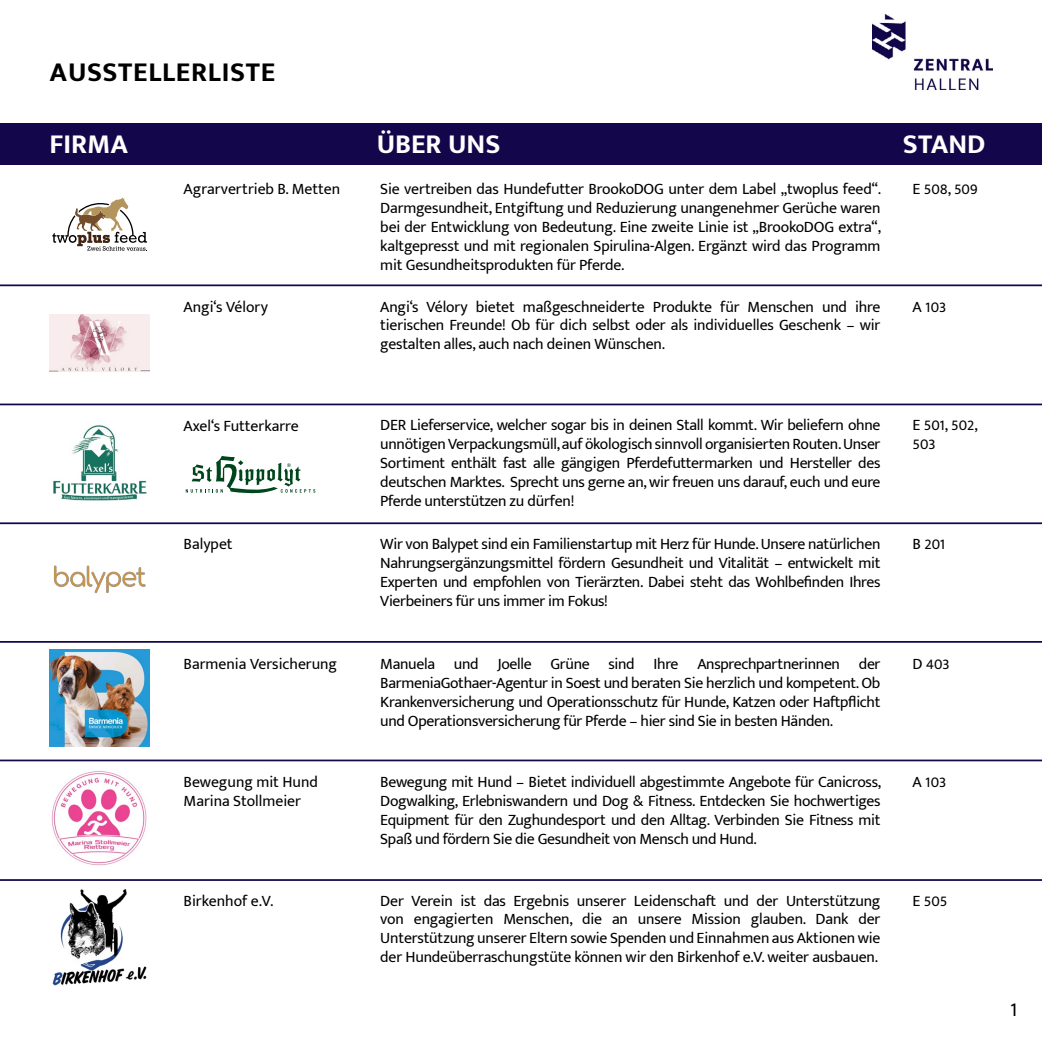
<style>
.page{position:relative;width:1042px;height:1042px;background:#fff}
.page>*{position:absolute;margin:0;border:0;box-sizing:border-box;transform-origin:0 0}
.t1{font:700 28px "Mukta Mahee";color:#fff}
.t2{font:700 28px "Mukta Mahee";letter-spacing:.025em;color:#000}
.t3{font:21px "Mukta Mahee";color:#000}
.t4{font:15.75px/18.9px "Mukta Mahee";letter-spacing:-.01em;color:#000;text-align:justify}
</style>
<div class="page">
<img style="left:872px;top:15px;width:120px;height:74px">
<hr style="left:0;top:284px;width:1042px;height:2px;background:#13064b">
<hr style="left:0;top:403px;width:1042px;height:2px;background:#13064b">
<hr style="left:0;top:522px;width:1042px;height:2px;background:#13064b">
<hr style="left:0;top:641px;width:1042px;height:2px;background:#13064b">
<hr style="left:0;top:759px;width:1042px;height:2px;background:#13064b">
<hr style="left:0;top:879px;width:1042px;height:2px;background:#13064b">
<svg style="left:52px;top:197px;width:95px;height:54px"></svg>
<img style="left:50px;top:314px;width:100px;height:57px">
<img style="left:53px;top:425px;width:94px;height:75px">
<img style="left:53px;top:565px;width:93px;height:28px">
<img style="left:50px;top:649px;width:100px;height:97px">
<img style="left:51px;top:771px;width:96px;height:95px">
<img style="left:53px;top:889px;width:94px;height:96px">
<svg style="left:186px;top:456px;width:129px;height:38px"></svg>
<div style="left:0;top:123px;width:1042px;height:42px;background:#13064b"></div>
<h1 class="t2" style="left:50px;top:55px;width:227px">AUSSTELLERLISTE</h1>
<h1 class="t1" style="left:50px;top:127px;width:80px">FIRMA</h1>
<h1 class="t1" style="left:377px;top:127px;width:156px">ÜBER UNS</h1>
<h1 class="t1" style="left:903px;top:127px;width:84px">STAN D</h1>
<p class="t4" style="left:380px;top:179px;width:502px">Sie vertreiben das Hundefutter BrookoDOG unter dem Label „twoplus feed“.<br>Darmgesundheit, Entgiftung und Reduzierung unangenehmer Gerüche waren bei der Entwicklung von Bedeutung. Eine zweite Linie ist „BrookoDOG extra“, kaltgepresst und mit regionalen Spirulina-Algen. Ergänzt wird das Programm mit Gesundheitsprodukten für Pferde.</p>
<p class="t4" style="left:184px;top:179px;width:158px">Agrarvertrieb B. Metten</p>
<p class="t4" style="left:912px;top:179px;width:67px">E 508, 509</p>
<p class="t4" style="left:184px;top:297px;width:86px">Angi‘s Vélory</p>
<p class="t4" style="left:912px;top:297px;width:35px">A 103</p>
<p class="t4" style="left:380px;top:297px;width:502px">Angi‘s Vélory bietet maßgeschneiderte Produkte für Menschen und ihre tierischen Freunde! Ob für dich selbst oder als individuelles Geschenk – wir gestalten alles, auch nach deinen Wünschen.</p>
<p class="t4" style="left:380px;top:415px;width:502px">DER Lieferservice, welcher sogar bis in deinen Stall kommt. Wir beliefern ohne unnötigen Verpackungsmüll, auf ökologisch sinnvoll organisierten Routen. Unser Sortiment enthält fast alle gängigen Pferdefuttermarken und Hersteller des deutschen Marktes. Sprecht uns gerne an, wir freuen uns darauf, euch und eure Pferde unterstützen zu dürfen!</p>
<p class="t4" style="left:184px;top:416px;width:117px">Axel‘s Futterkarre</p>
<p class="t4" style="left:912px;top:415px;width:67px">E 501, 502,<br>503</p>
<p class="t4" style="left:380px;top:534px;width:502px">Wir von Balypet sind ein Familienstartup mit Herz für Hunde. Unsere natürlichen Nahrungsergänzungsmittel fördern Gesundheit und Vitalität – entwickelt mit Experten und empfohlen von Tierärzten. Dabei steht das Wohlbefinden Ihres Vierbeiners für uns immer im Fokus!</p>
<p class="t4" style="left:184px;top:534px;width:51px">Balypet</p>
<p class="t4" style="left:912px;top:534px;width:34px">B 201</p>
<p class="t4" style="left:380px;top:654px;width:502px">Manuela und Joelle Grüne sind Ihre Ansprechpartnerinnen der BarmeniaGothaer-Agentur in Soest und beraten Sie herzlich und kompetent. Ob Krankenversicherung und Operationsschutz für Hunde, Katzen oder Haftpflicht und Operationsversicherung für Pferde – hier sind Sie in besten Händen.</p>
<p class="t4" style="left:184px;top:654px;width:155px">Barmenia Versicherung</p>
<p class="t4" style="left:912px;top:654px;width:39px">D 403</p>
<p class="t4" style="left:380px;top:772px;width:502px">Bewegung mit Hund – Bietet individuell abgestimmte Angebote für Canicross, Dogwalking, Erlebniswandern und Dog &amp; Fitness. Entdecken Sie hochwertiges Equipment für den Zughundesport und den Alltag. Verbinden Sie Fitness mit Spaß und fördern Sie die Gesundheit von Mensch und Hund.</p>
<p class="t4" style="left:184px;top:772px;width:136px">Bewegung mit Hund<br>Marina Stollmeier</p>
<p class="t4" style="left:912px;top:772px;width:35px">A 103</p>
<p class="t4" style="left:184px;top:890px;width:91px">Birkenhof e.V.</p>
<p class="t4" style="left:912px;top:890px;width:36px">E 505</p>
<p class="t4" style="left:380px;top:890px;width:502px">Der Verein ist das Ergebnis unserer Leidenschaft und der Unterstützung von engagierten Menschen, die an unsere Mission glauben. Dank der Unterstützung unserer Eltern sowie Spenden und Einnahmen aus Aktionen wie der Hundeüberraschungstüte können wir den Birkenhof e.V. weiter ausbauen.</p>
<h2 class="t3" style="left:1010px;top:996px;width:9px">1</h2>
</div>
